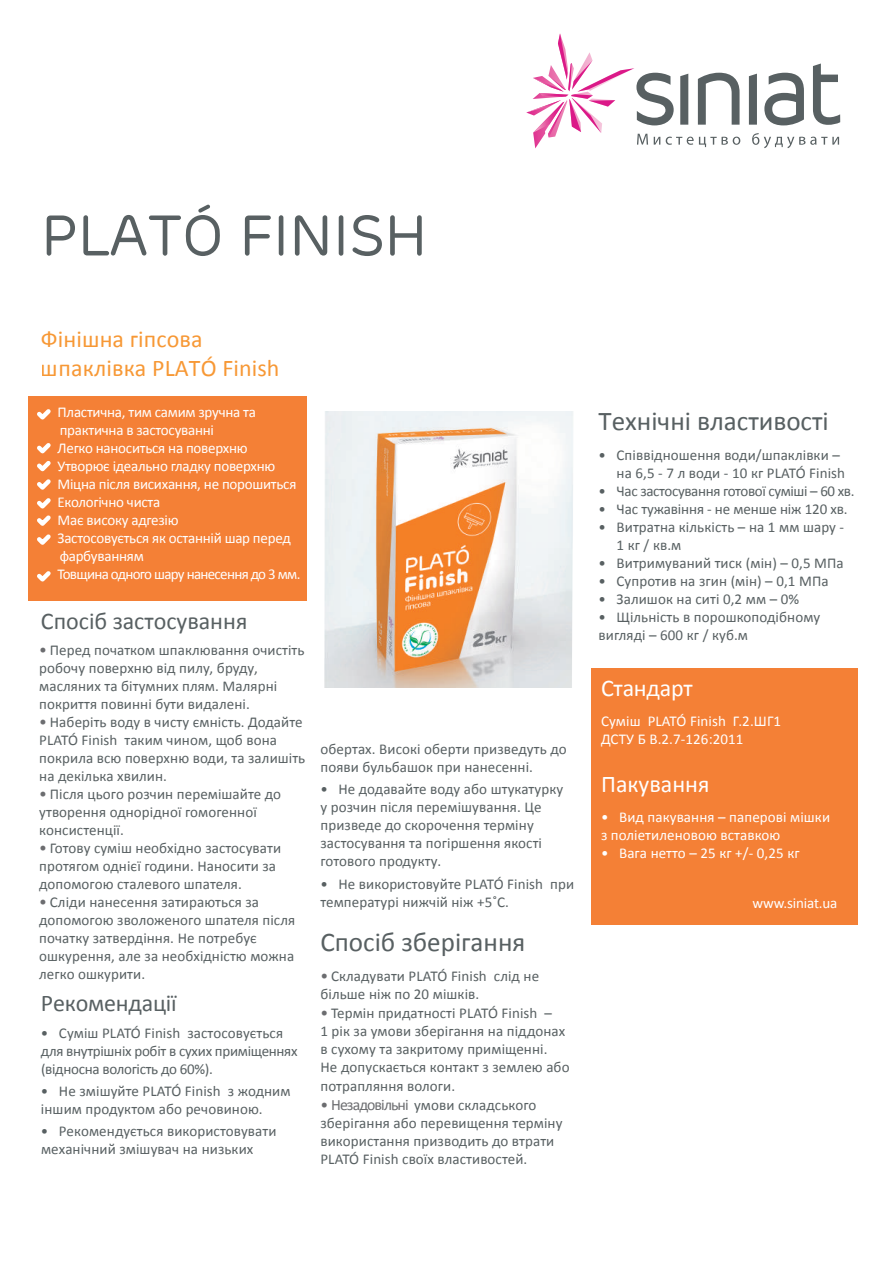
<style>
.page{position:relative;width:893px;height:1263px;background:#fff}
.page>*{position:absolute;margin:0;border:0;box-sizing:border-box;transform-origin:0 0}
.t1{font:57px "Rubrik";color:#586062}
.t2{font:27.15px "Calibri";color:#586062}
.t3{font:24px/28.8px "Calibri";letter-spacing:.005em;color:#f79835}
.t4{font:24px "Calibri";color:#586062}
.t5{font:24px "Calibri";color:#fff}
.t6{font:15px/18px "Calibri";letter-spacing:.005em;color:#586062}
.t7{font:15px/18px "Calibri";letter-spacing:-.015em;color:#fff}
.t8{font:15px/18px "Calibri";letter-spacing:.005em;color:#fff}
.t9{font:15px/18px "Calibri";letter-spacing:-.02em;color:#586062}
.t10{font:15px "Calibri";letter-spacing:-.025em;color:#586062}
.s1{font-size:15.75px;color:#6c6d70}
</style>
<div class="page">
<div style="left:592px;top:668px;width:266px;height:257px;background:#f48036"></div>
<div style="left:28px;top:396px;width:279px;height:204px;background:#f48036"></div>
<svg style="left:526px;top:33px;width:314px;height:115px"></svg>
<svg style="left:37px;top:409px;width:14px;height:11px"></svg>
<svg style="left:37px;top:443px;width:14px;height:10px"></svg>
<svg style="left:37px;top:515px;width:14px;height:11px"></svg>
<svg style="left:37px;top:461px;width:14px;height:10px"></svg>
<svg style="left:37px;top:479px;width:14px;height:11px"></svg>
<svg style="left:37px;top:498px;width:14px;height:11px"></svg>
<svg style="left:37px;top:534px;width:14px;height:11px"></svg>
<svg style="left:37px;top:571px;width:14px;height:11px"></svg>
<img style="left:324px;top:411px;width:249px;height:276px">
<h1 class="t1" style="left:41px;top:202px;width:388px">PLATÓ FINISH</h1>
<h3 class="t3" style="left:41px;top:325px;width:240px">Фінішна гіпсова шпаклівка PLATÓ Finish</h3>
<p class="t7" style="left:58px;top:403px;width:244px">Пластична, тим самим зручна та практична в застосуванні<br>Легко наноситься на поверхню<br>Утворює ідеально гладку поверхню<br>Міцна після висихання, не порошиться<br>Екологічно чиста<br>Має високу адгезію<br>Застосовується як останній шар перед фарбуванням<br>Товщина одного шару нанесення до 3 мм.</p>
<h3 class="t4" style="left:41px;top:606px;width:208px">Спосіб застосування</h3>
<p class="t6" style="left:39px;top:641px;width:267px"><span class="s1">•</span> Перед початком шпаклювання очистіть робочу поверхню від пилу, бруду, масляних та бітумних плям. Малярні покриття повинні бути видалені.</p>
<p class="t6" style="left:39px;top:713px;width:268px"><span class="s1">•</span> Наберіть воду в чисту ємність. Додайте PLATÓ Finish таким чином, щоб вона покрила всю поверхню води, та залишіть на декілька хвилин.</p>
<p class="t6" style="left:39px;top:785px;width:243px"><span class="s1">•</span> Після цього розчин перемішайте до утворення однорідної гомогенної консистенції.</p>
<p class="t6" style="left:39px;top:839px;width:243px"><span class="s1">•</span> Готову суміш необхідно застосувати протягом однієї години. Наносити за допомогою сталевого шпателя.</p>
<p class="t6" style="left:39px;top:893px;width:257px"><span class="s1">•</span> Сліди нанесення затираються за допомогою зволоженого шпателя після початку затвердіння. Не потребує ошкурення, але за необхідністю можна легко ошкурити.</p>
<h3 class="t4" style="left:41px;top:987px;width:137px">Рекомендації</h3>
<p class="t9" style="left:41px;top:1024px;width:258px">• Суміш PLATÓ Finish застосовується для внутрішніх робіт в сухих приміщеннях (відносна вологість до 60%).</p>
<p class="t6" style="left:41px;top:1082px;width:251px">• Не змішуйте PLATÓ Finish з жодним іншим продуктом або речовиною.</p>
<p class="t6" style="left:41px;top:1122px;width:237px;line-height:17.4px">• Рекомендується використовувати механічний змішувач на низьких</p>
<p class="t6" style="left:320px;top:740px;width:248px">обертах. Високі оберти призведуть до появи бульбашок при нанесенні.</p>
<p class="t6" style="left:320px;top:780px;width:244px">• Не додавайте воду або штукатурку у розчин після перемішування. Це призведе до скорочення терміну застосування та погіршення якості готового продукту.</p>
<p class="t6" style="left:320px;top:875px;width:255px">• Не використовуйте PLATÓ Finish при температурі нижчій ніж +5˚С.</p>
<h2 class="t2" style="left:320px;top:925px;width:206px">Спосіб зберігання</h2>
<p class="t6" style="left:320px;top:967px;width:220px"><span class="s1">•</span> Складувати PLATÓ Finish слід не більше ніж по 20 мішків.</p>
<p class="t6" style="left:320px;top:1004px;width:251px"><span class="s1">•</span> Термін придатності PLATÓ Finish –<br>1 рік за умови зберігання на піддонах в сухому та закритому приміщенні.<br>Не допускається контакт з землею або потрапляння вологи.</p>
<p class="t6" style="left:320px;top:1096px;width:244px"><span class="s1">• Незадовільні</span> умови складського зберігання або перевищення терміну використання призводить до втрати PLATÓ Finish своїх властивостей.</p>
<h2 class="t2" style="left:599px;top:404px;width:232px">Технічні властивості</h2>
<p class="t6" style="left:617px;top:446px;width:230px;text-indent:-18px">• Співвідношення води/шпаклівки – на 6,5 - 7 л води - 10 кг PLATÓ Finish</p>
<p class="t10" style="left:599px;top:482px;width:258px">• Час застосування готової суміші – 60 хв.</p>
<p class="t6" style="left:599px;top:500px;width:251px">• Час тужавіння - не менше ніж 120 хв.</p>
<p class="t6" style="left:617px;top:518px;width:229px;text-indent:-18px">• Витратна кількість – на 1 мм шару -<br>1 кг / кв.м</p>
<p class="t6" style="left:599px;top:554px;width:247px">• Витримуваний тиск (мін) – 0,5 МПа</p>
<p class="t6" style="left:599px;top:572px;width:232px">• Супротив на згин (мін) – 0,1 МПа</p>
<p class="t6" style="left:599px;top:590px;width:202px">• Залишок на ситі 0,2 мм – 0%</p>
<p class="t6" style="left:599px;top:608px;width:223px">• Щільність в порошкоподібному вигляді – 600 кг / куб.м</p>
<h3 class="t5" style="left:601px;top:672px;width:93px">Стандарт</h3>
<p class="t8" style="left:601px;top:712px;width:182px">Суміш PLATÓ Finish Г.2.ШГ1<br>ДСТУ Б В.2.7-126:2011</p>
<h3 class="t5" style="left:601px;top:768px;width:110px">Пакування</h3>
<p class="t8" style="left:601px;top:808px;width:231px">• Вид пакування – паперові мішки з поліетиленовою вставкою</p>
<p class="t8" style="left:601px;top:844px;width:200px">• Вага нетто – 25 кг +/- 0,25 кг</p>
<p class="t7" style="left:752px;top:894px;width:86px">www.siniat.ua</p>
</div>
